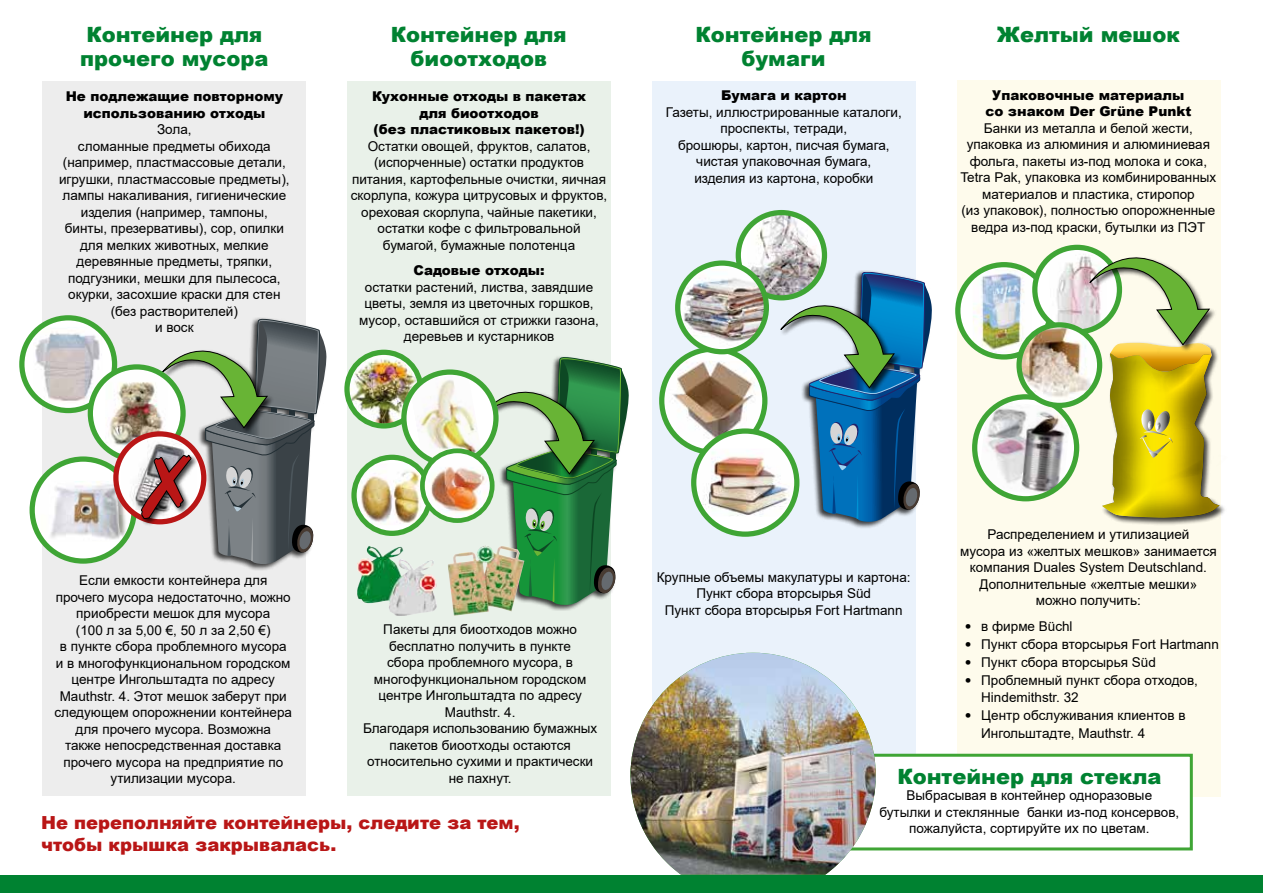
<style>
.page{position:relative;width:1263px;height:893px;background:#fff}
.page>*{position:absolute;margin:0;border:0;box-sizing:border-box;transform-origin:0 0}
.t1{font:900 21px/24px "Arial";color:#008231}
.t2{font:900 18px/21.6px "Arial";color:#b91616}
.t3{font:13.5px/16.5px "Arial";color:#000;text-align:center}
.t4{font:900 13.5px/16.5px "Arial";color:#000;text-align:center}
.s1{font-family:"Frutiger LT"}
</style>
<div class="page">
<div style="left:957px;top:81px;width:263px;height:716px;background:#fefbec"></div>
<div style="left:652px;top:81px;width:264px;height:714px;background:#eaf2fb"></div>
<div style="left:347px;top:81px;width:264px;height:714px;background:#e9f1e9"></div>
<div style="left:43px;top:81px;width:263px;height:714px;background:#ededed"></div>
<svg style="left:662px;top:349px;width:103px;height:103px"></svg>
<img style="left:662px;top:361px;width:97px;height:80px">
<div style="left:659px;top:347px;width:108px;height:108px;border:5px solid #3fa535;border-radius:50%"></div>
<svg style="left:694px;top:431px;width:103px;height:103px;background:#e0f0de"></svg>
<img style="left:694px;top:449px;width:86px;height:67px">
<div style="left:691px;top:428px;width:108px;height:109px;border:5px solid #3fa535;border-radius:50%"></div>
<svg style="left:738px;top:213px;width:86px;height:85px"></svg>
<img style="left:747px;top:213px;width:73px;height:81px">
<div style="left:736px;top:210px;width:91px;height:90px;border:5px solid #3fa535;border-radius:50%"></div>
<img style="left:678px;top:269px;width:88px;height:79px">
<div style="left:675px;top:260px;width:94px;height:94px;border:5px solid #3fa535;border-radius:50%"></div>
<div style="left:801px;top:270px;width:131px;height:258px;background:#000;opacity:.75"></div>
<svg style="left:780px;top:271px;width:152px;height:251px"></svg>
<svg style="left:975px;top:397px;width:102px;height:102px"></svg>
<img style="left:980px;top:402px;width:90px;height:93px">
<div style="left:972px;top:394px;width:107px;height:107px;border:5px solid #3fa535;border-radius:50%"></div>
<svg style="left:958px;top:265px;width:92px;height:92px"></svg>
<img style="left:973px;top:268px;width:58px;height:85px">
<div style="left:955px;top:262px;width:98px;height:98px;border:5px solid #3fa535;border-radius:50%"></div>
<svg style="left:1035px;top:247px;width:84px;height:85px"></svg>
<img style="left:1050px;top:247px;width:39px;height:82px">
<div style="left:1032px;top:245px;width:90px;height:90px;border:5px solid #3fa535;border-radius:50%"></div>
<img style="left:1019px;top:325px;width:81px;height:80px;border-radius:40px">
<div style="left:1016px;top:322px;width:86px;height:86px;border:5px solid #3fa535;border-radius:50%"></div>
<div style="left:1101px;top:341px;width:125px;height:184px;background:#000;opacity:.75"></div>
<svg style="left:1089px;top:232px;width:137px;height:286px"></svg>
<div style="left:197px;top:317px;width:130px;height:253px;background:#000;opacity:.75"></div>
<svg style="left:22px;top:318px;width:93px;height:93px"></svg>
<img style="left:33px;top:327px;width:70px;height:77px">
<div style="left:19px;top:315px;width:98px;height:98px;border:5px solid #3fa535;border-radius:50%"></div>
<svg style="left:32px;top:459px;width:102px;height:102px;background:#e0f0de"></svg>
<img style="left:40px;top:481px;width:91px;height:61px">
<div style="left:30px;top:456px;width:107px;height:108px;border:5px solid #3fa535;border-radius:50%"></div>
<svg style="left:90px;top:367px;width:93px;height:93px"></svg>
<img style="left:105px;top:367px;width:36px;height:87px">
<div style="left:88px;top:364px;width:98px;height:98px;border:5px solid #3fa535;border-radius:50%"></div>
<img style="left:122px;top:434px;width:19px;height:88px">
<div style="left:113px;top:431px;width:93px;height:93px;border:5px solid #b91616;border-radius:50%"></div>
<svg style="left:141px;top:319px;width:185px;height:245px"></svg>
<div style="left:839px;top:754px;width:354px;height:96px;background:#fff;border:3px solid #3fa535"></div>
<img style="left:630px;top:653px;width:246px;height:222px">
<div style="left:0;top:876px;width:1263px;height:17px;background:#008231"></div>
<div style="left:498px;top:355px;width:132px;height:256px;background:#000;opacity:.75"></div>
<svg style="left:481px;top:357px;width:148px;height:249px"></svg>
<img style="left:347px;top:352px;width:74px;height:74px;border-radius:37px">
<div style="left:344px;top:350px;width:79px;height:79px;border:5px solid #3fa535;border-radius:50%"></div>
<svg style="left:404px;top:372px;width:92px;height:92px"></svg>
<img style="left:411px;top:374px;width:71px;height:89px">
<div style="left:401px;top:369px;width:98px;height:98px;border:5px solid #3fa535;border-radius:50%"></div>
<svg style="left:354px;top:457px;width:76px;height:76px"></svg>
<img style="left:357px;top:463px;width:73px;height:62px">
<div style="left:351px;top:455px;width:82px;height:81px;border:5px solid #3fa535;border-radius:50%"></div>
<img style="left:422px;top:451px;width:70px;height:70px;border-radius:35px">
<div style="left:420px;top:448px;width:74px;height:75px;border:5px solid #3fa535;border-radius:50%"></div>
<img style="left:357px;top:544px;width:167px;height:72px">
<h1 class="t1" style="left:80px;top:21px;width:190px">Контейнер для прочего мусора</h1>
<p class="t4" style="left:66px;top:88px;width:219px">Не подлежащие повторному использованию отходы</p>
<p class="t3" style="left:59px;top:121px;width:232px">Зола,<br>сломанные предметы обихода (например, пластмассовые детали, игрушки, пластмассовые предметы), лампы накаливания, гигиенические изделия (например, тампоны, бинты, презервативы), сор, опилки для мелких животных, мелкие деревянные предметы, тряпки, подгузники, мешки для пылесоса, окурки, засохшие краски для стен (без растворителей)<br>и воск</p>
<h1 class="t1" style="left:391px;top:21px;width:177px;text-align:center">Контейнер для биоотходов</h1>
<p class="t4" style="left:372px;top:88px;width:216px">Кухонные отходы в пакетах для биоотходов<br>(без пластиковых пакетов!)</p>
<p class="t3" style="left:351px;top:138px;width:258px">Остатки овощей, фруктов, салатов, (испорченные) остатки продуктов питания, картофельные очистки, яичная скорлупа, кожура цитрусовых и фруктов, ореховая скорлупа, чайные пакетики, остатки кофе с фильтровальной бумагой, бумажные полотенца</p>
<p class="t4" style="left:413px;top:262px;width:133px">Садовые отходы:</p>
<p class="t3" style="left:359px;top:279px;width:241px">остатки растений, листва, завядшие цветы, земля из цветочных горшков, мусор, оставшийся от стрижки газона, деревьев и кустарников</p>
<h1 class="t1" style="left:696px;top:21px;width:177px">Контейнер для</h1>
<h1 class="t1" style="left:997px;top:21px;width:184px">Желтый мешок</h1>
<h1 class="t1" style="left:741px;top:45px;width:86px">бумаги</h1>
<p class="t4" style="left:721px;top:87px;width:127px">Бумага и картон</p>
<p class="t3" style="left:666px;top:104px;width:237px">Газеты, иллюстрированные каталоги, проспекты, тетради,<br>брошюры, картон, писчая бумага, чистая упаковочная бумага,<br>изделия из картона, коробки</p>
<p class="t4" style="left:985px;top:86px;width:207px">Упаковочные материалы со знаком Der Grüne Punkt</p>
<p class="t3" style="left:960px;top:120px;width:257px">Банки из металла и белой жести, упаковка из алюминия и алюминиевая фольга, пакеты из-под молока и сока, Tetra Pak, упаковка из комбинированных материалов и пластика, стиропор<br>(из упаковок), полностью опорожненные ведра из-под краски, бутылки из ПЭТ</p>
<p class="t3" style="left:54px;top:572px;width:239px">Если емкости контейнера для прочего мусора недостаточно, можно приобрести мешок для мусора<br>(100 л за 5,00 €, 50 л за 2,50 €)<br>в пункте сбора проблемного мусора и в многофункциональном городском центре Ингольштадта по адресу<br>Mauthstr. 4. Этот мешок заберут при следующем опорожнении контейнера для прочего мусора. Возможна<br>также непосредственная доставка прочего мусора на предприятие по утилизации мусора.</p>
<p class="t3" style="left:363px;top:621px;width:236px">Пакеты для биоотходов можно бесплатно получить в пункте<br>сбора проблемного мусора, в многофункциональном городском центре Ингольштадта по адресу<br>Mauthstr. 4.<br>Благодаря использованию бумажных пакетов биоотходы остаются относительно сухими и практически не пахнут.</p>
<h2 class="t2" style="left:41px;top:811px;width:480px">Не переполняйте контейнеры, следите за тем, чтобы крышка закрывалась.</h2>
<p class="t3" style="left:657px;top:569px;width:255px">Крупные объемы макулатуры и картона:<br>Пункт сбора вторсырья Süd<br>Пункт сбора вторсырья Fort Hartmann</p>
<p class="t3" style="left:960px;top:526px;width:258px">Распределением и утилизацией<br>мусора из «желтых мешков» занимается компания Duales System Deutschland.<br>Дополнительные «желтые мешки» можно получить:</p>
<p class="t3" style="left:965px;top:618px;width:109px"><span class="s1">•</span> в фирме Büchl</p>
<p class="t3" style="left:965px;top:636px;width:256px"><span class="s1">•</span> Пункт сбора вторсырья Fort Hartmann</p>
<p class="t3" style="left:965px;top:654px;width:193px"><span class="s1">•</span> Пункт сбора вторсырья Süd</p>
<p class="t3" style="left:981px;top:671px;width:218px;line-height:17.7px;text-align:left;text-indent:-16px"><span class="s1">•</span> Проблемный пункт сбора отходов,<br>Hindemithstr. 32</p>
<p class="t3" style="left:981px;top:706px;width:206px;line-height:17.7px;text-align:left;text-indent:-16px"><span class="s1">•</span> Центр обслуживания клиентов в<br>Ингольштадте, Mauthstr. 4</p>
<h1 class="t1" style="left:897px;top:764px;width:266px">Контейнер для стекла</h1>
<p class="t3" style="left:879px;top:787px;width:301px">Выбрасывая в контейнер одноразовые бутылки и стеклянные банки из-под консервов, пожалуйста, сортируйте их по цветам.</p>
</div>
